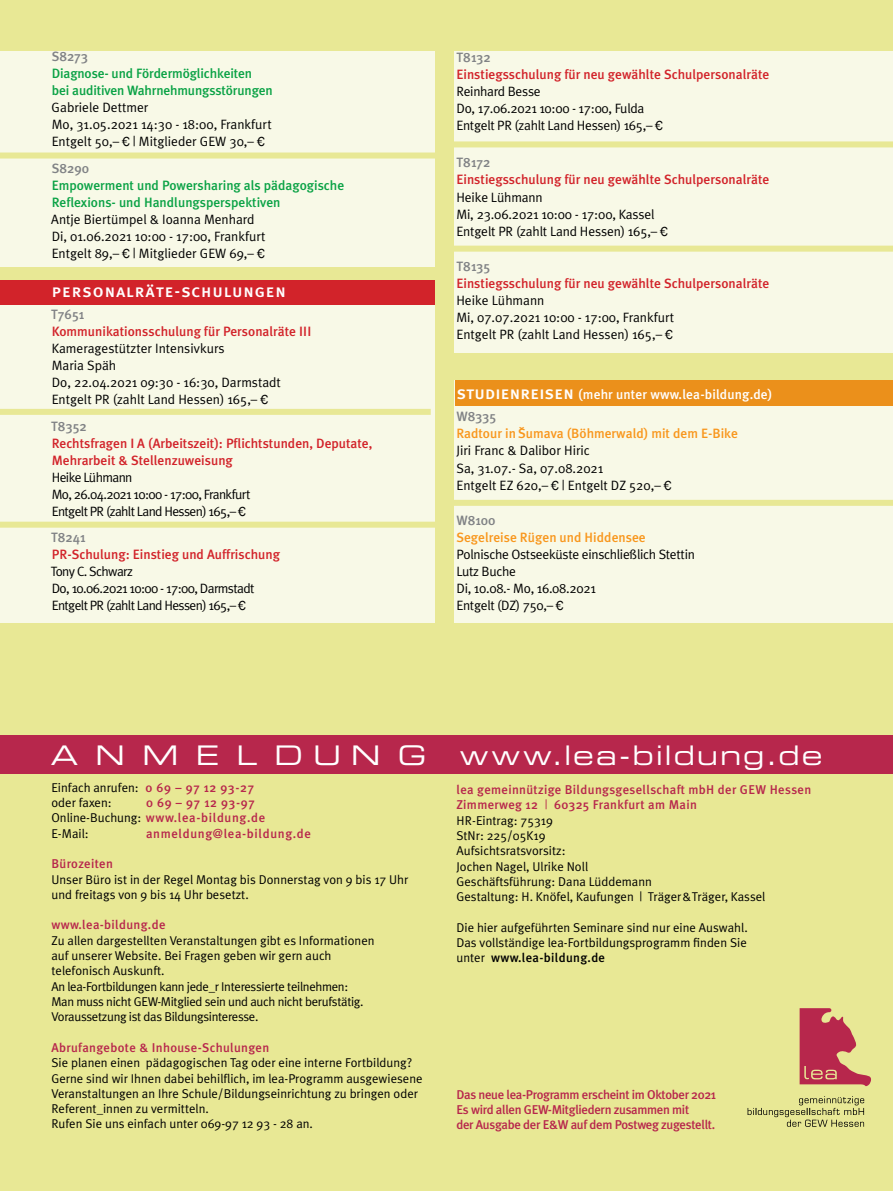
<style>
.page{position:relative;width:893px;height:1191px;background:#e8e895}
.page>*{position:absolute;margin:0;border:0;box-sizing:border-box;transform-origin:0 0}
.t1{font:27px "Eurostile Extended Two";letter-spacing:.07em;color:#fff}
.t2{font:18px "Meta Plus Medium Caps";letter-spacing:.05em;color:#fff}
.t3{font:13.5px/17px "Meta Plus Normal";color:#000}
.t4{font:500 13.5px/17px "Meta Plus";color:#d2232a}
.t5{font:13.5px/17px "Meta Plus Normal";letter-spacing:-.02em;color:#000}
.t6{font:13.5px/17px "Meta Plus Normal";letter-spacing:-.045em;color:#000}
.t7{font:500 13.5px/17px "Meta Plus";letter-spacing:-.01em;color:#0aa245}
.t8{font:500 13.5px "Meta Plus";color:#f8971d}
.t9{font:500 13.5px "Meta Plus";color:#808285}
.t10{font:500 13.5px "Meta Plus";letter-spacing:.01em;color:#fff}
.t11{font:12.75px/15.3px "Meta Plus Normal";color:#000}
.t12{font:12.75px/15.3px "Meta Plus Normal";letter-spacing:-.025em;color:#000}
.t13{font:500 12.75px/15.3px "Meta Plus";letter-spacing:.025em;color:#b7274c}
.t14{font:500 12.75px/15.3px "Meta Plus";letter-spacing:-.025em;color:#b7274c}
.t15{font:500 12.75px/15.3px "Meta Plus";letter-spacing:.05em;color:#b7274c}
.t16{font:500 12.75px "Meta Plus";letter-spacing:.025em;color:#000}
.s1{font-family:"Franklin Gothic"}
.s2{font-family:"Meta Plus Medium Caps";font-weight:400;font-size:18px}
.s3{font-family:"Meta Plus";font-weight:500;color:#b7274c}
.s4{font-family:"Meta Plus Normal";font-weight:400;color:#000}
.s5{font-family:"Meta Plus Normal";font-weight:400}
</style>
<div class="page">
<div style="left:455px;top:52px;width:438px;height:571px;background:#f8f9e7"></div>
<div style="left:0;top:52px;width:434px;height:571px;background:#f8f9e7"></div>
<svg style="left:748px;top:1096px;width:116px;height:30px"></svg>
<svg style="left:800px;top:1008px;width:71px;height:78px"></svg>
<div style="left:439px;top:500px;width:454px;height:6px;background:#e8e895"></div>
<div style="left:448px;top:246px;width:445px;height:6px;background:#e8e895"></div>
<div style="left:0;top:735px;width:893px;height:38px;background:#b7274c"></div>
<div style="left:0;top:152px;width:443px;height:6px;background:#e8e895"></div>
<div style="left:0;top:409px;width:431px;height:6px;background:#e8e895"></div>
<div style="left:0;top:521px;width:440px;height:6px;background:#e8e895"></div>
<div style="left:455px;top:380px;width:438px;height:25px;background:#eb901b"></div>
<div style="left:0;top:279px;width:435px;height:26px;background:#d2232a"></div>
<div style="left:452px;top:353px;width:441px;height:27px;background:#e8e895"></div>
<div style="left:0;top:267px;width:438px;height:13px;background:#e8e895"></div>
<div style="left:447px;top:141px;width:446px;height:6px;background:#e8e895"></div>
<p class="t9" style="left:52px;top:49px;width:38px">S8273</p>
<p class="t7" style="left:52px;top:65px;width:223px">Diagnose- und Fördermöglichkeiten bei auditiven Wahrnehmungsstörungen</p>
<p class="t3" style="left:52px;top:99px;width:222px">Gabriele Dettmer<br>Mo, 31.05.2021 14:30 - 18:00, Frankfurt<br>Entgelt 50,– <span class="s1">€</span> | Mitglieder GEW 30,– <span class="s1">€</span></p>
<p class="t9" style="left:52px;top:160px;width:39px">S8290</p>
<p class="t7" style="left:52px;top:177px;width:294px">Empowerment und Powersharing als pädagogische<br>Reflexions- und Handlungsperspektiven</p>
<p class="t3" style="left:51px;top:211px;width:216px">Antje Biertümpel &amp; Ioanna Menhard<br>Di, 01.06.2021 10:00 - 17:00, Frankfurt<br>Entgelt 89,– <span class="s1">€</span> | Mitglieder GEW 69,– <span class="s1">€</span></p>
<h2 class="t2" style="left:52px;top:280px;width:236px">personalräte-schulungen</h2>
<p class="t9" style="left:51px;top:306px;width:35px">T7651</p>
<p class="t4" style="left:52px;top:322px;width:261px">Kommunikationsschulung für Personalräte III</p>
<p class="t3" style="left:52px;top:339px;width:231px">Kameragestützter Intensivkurs<br>Maria Späh<br>Do, 22.04.2021 09:30 - 16:30, Darmstadt<br>Entgelt PR (zahlt Land Hessen) 165,– <span class="s1">€</span></p>
<p class="t9" style="left:51px;top:418px;width:37px">T8352</p>
<p class="t4" style="left:52px;top:434px;width:322px">Rechtsfragen I A (Arbeitszeit): Pflichtstunden, Deputate,<br>Mehrarbeit &amp; Stellenzuweisung</p>
<p class="t6" style="left:52px;top:468px;width:200px">Heike Lühmann<br>Mo, 26.04.2021 10:00 - 17:00, Frankfurt<br>Entgelt PR (zahlt Land Hessen) 165,– <span class="s1">€</span></p>
<p class="t9" style="left:51px;top:530px;width:36px">T8241</p>
<p class="t4" style="left:52px;top:546px;width:230px">PR-Schulung: Einstieg und Auffrischung</p>
<p class="t6" style="left:51px;top:563px;width:205px">Tony C. Schwarz<br>Do, 10.06.2021 10:00 - 17:00, Darmstadt<br>Entgelt PR (zahlt Land Hessen) 165,– <span class="s1">€</span></p>
<p class="t9" style="left:456px;top:50px;width:36px">T8132</p>
<p class="t4" style="left:456px;top:66px;width:314px">Einstiegsschulung für neu gewählte Schulpersonalräte</p>
<p class="t5" style="left:456px;top:83px;width:208px">Reinhard Besse<br>Do, 17.06.2021 10:00 - 17:00, Fulda<br>Entgelt PR (zahlt Land Hessen) 165,– <span class="s1">€</span></p>
<p class="t9" style="left:456px;top:155px;width:35px">T8172</p>
<p class="t4" style="left:456px;top:171px;width:314px">Einstiegsschulung für neu gewählte Schulpersonalräte</p>
<p class="t3" style="left:456px;top:188px;width:213px">Heike Lühmann<br>Mi, 23.06.2021 10:00 - 17:00, Kassel<br>Entgelt PR (zahlt Land Hessen) 165,– <span class="s1">€</span></p>
<p class="t9" style="left:456px;top:259px;width:36px">T8135</p>
<p class="t4" style="left:456px;top:275px;width:314px">Einstiegsschulung für neu gewählte Schulpersonalräte</p>
<p class="t3" style="left:456px;top:292px;width:219px">Heike Lühmann<br>Mi, 07.07.2021 10:00 - 17:00, Frankfurt<br>Entgelt PR (zahlt Land Hessen) 165,– <span class="s1">€</span></p>
<p class="t10" style="left:457px;top:386px;width:317px"><span class="s2">studienreisen</span> (mehr unter www.lea-bildung.de)</p>
<p class="t9" style="left:456px;top:409px;width:42px">W8335</p>
<p class="t8" style="left:456px;top:426px;width:283px">Radtour in Sumava (Böhmerwald) mit dem E-Bike</p>
<p class="t8" style="left:519px;top:424px;width:7px">˘</p>
<p class="t3" style="left:456px;top:442px;width:217px">Jiri Franc &amp; Dalibor Hiric<br>Sa, 31.07.- Sa, 07.08.2021<br>Entgelt EZ 620,– <span class="s1">€</span> | Entgelt DZ 520,– <span class="s1">€</span></p>
<p class="t9" style="left:456px;top:512px;width:41px">W8100</p>
<p class="t8" style="left:456px;top:529px;width:191px">Segelreise Rügen und Hiddensee</p>
<p class="t5" style="left:456px;top:546px;width:240px">Polnische Ostseeküste einschließlich Stettin<br>Lutz Buche<br>Di, 10.08.- Mo, 16.08.2021<br>Entgelt (DZ) 750,– <span class="s1">€</span></p>
<h1 class="t1" style="left:51px;top:736px;width:377px">A N M E L D U N G</h1>
<h1 class="t1" style="left:460px;top:736px;width:364px">www.lea-bildung.de</h1>
<p class="t11" style="left:51px;top:779px;width:204px">Einfach anrufen: <span class="s3">0 69 – 97 12 93-27 </span>oder faxen:</p>
<p class="t15" style="left:51px;top:795px;width:215px;text-indent:95px">0 69 – 97 12 93-97<br><span class="s4">Online-Buchung:</span> www.lea-bildung.de</p>
<p class="t11" style="left:51px;top:825px;width:39px">E-Mail:</p>
<p class="t15" style="left:146px;top:825px;width:166px">anmeldung@lea-bildung.de</p>
<p class="t13" style="left:51px;top:856px;width:63px">Bürozeiten</p>
<p class="t11" style="left:51px;top:871px;width:358px">Unser Büro ist in der Regel Montag bis Donnerstag von 9 bis 17 Uhr und freitags von 9 bis 14 Uhr besetzt.</p>
<p class="t13" style="left:51px;top:917px;width:116px">www.lea-bildung.de</p>
<p class="t12" style="left:51px;top:932px;width:325px">Zu allen dargestellten Veranstaltungen gibt es Informationen auf unserer Website. Bei Fragen geben wir gern auch telefonisch Auskunft.<br>An lea-Fortbildungen kann jede_r Interessierte teilnehmen:<br>Man muss nicht GEW-Mitglied sein und auch nicht berufstätig.<br>Voraussetzung ist das Bildungsinteresse.</p>
<p class="t13" style="left:51px;top:1039px;width:219px">Abrufangebote &amp; Inhouse-Schulungen</p>
<p class="t11" style="left:51px;top:1055px;width:373px">Sie planen einen pädagogischen Tag oder eine interne Fortbildung?<br>Gerne sind wir Ihnen dabei behilflich, im lea-Programm ausgewiesene Veranstaltungen an Ihre Schule/Bildungseinrichtung zu bringen oder Referent_innen zu vermitteln.<br>Rufen Sie uns einfach unter 069-97 12 93 - 28 an.</p>
<p class="t13" style="left:456px;top:782px;width:356px">lea gemeinnützige Bildungsgesellschaft mbH der GEW Hessen<br>Zimmerweg 12 <span class="s5">|</span> 60325 Frankfurt am Main</p>
<p class="t11" style="left:456px;top:812px;width:310px">HR-Eintrag: 75319<br>StNr: 225/05K19<br>Aufsichtsratsvorsitz:<br>Jochen Nagel, Ulrike Noll<br>Geschäftsführung: Dana Lüddemann<br>Gestaltung: H. Knöfel, Kaufungen | Träger &amp; Träger, Kassel</p>
<p class="t11" style="left:456px;top:919px;width:293px">Die hier aufgeführten Seminare sind nur eine Auswahl.<br>Das vollständige lea-Fortbildungsprogramm finden Sie</p>
<p class="t16" style="left:456px;top:950px;width:150px"><span class="s5">unter</span> www.lea-bildung.de</p>
<p class="t14" style="left:456px;top:1086px;width:261px">Das neue lea-Programm erscheint im Oktober 2021<br>Es wird allen GEW-Mitgliedern zusammen mit<br>der Ausgabe der E&amp;W auf dem Postweg zugestellt.</p>
</div>
